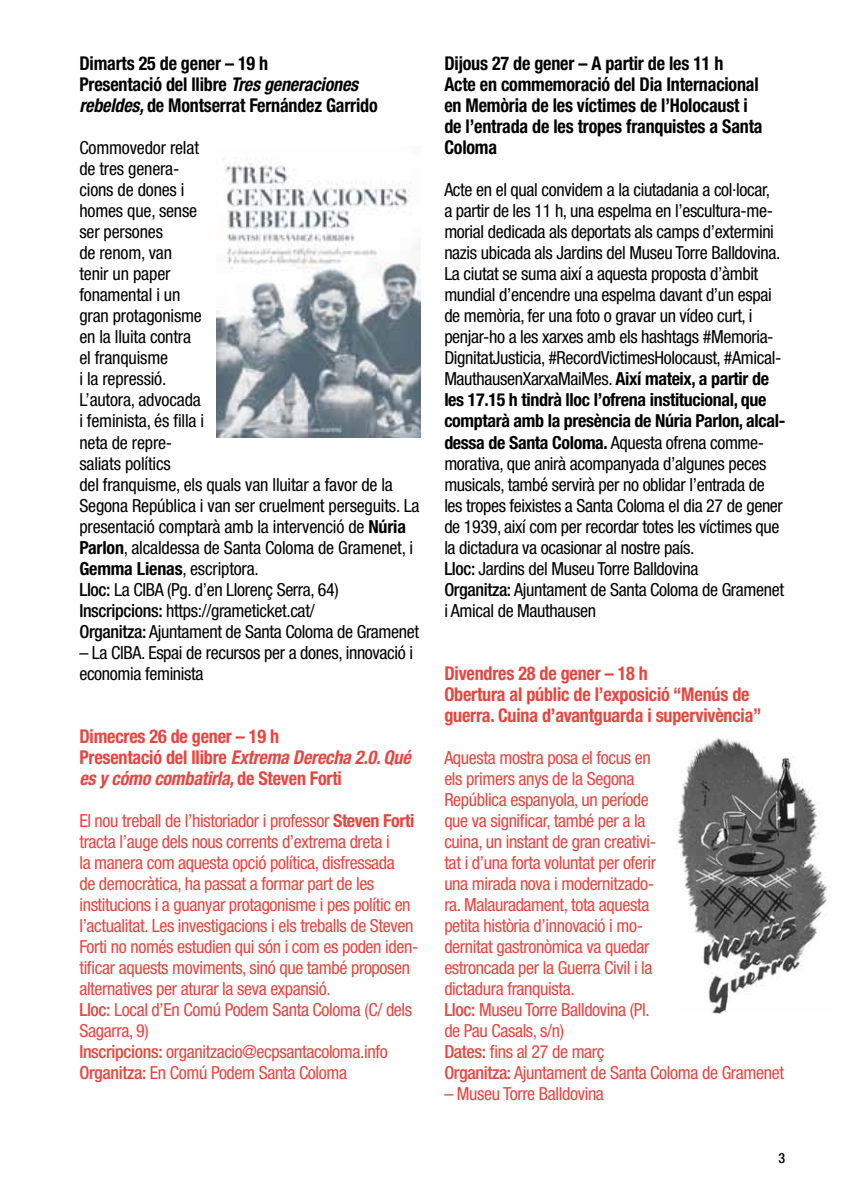
<style>
.page{position:relative;width:842px;height:1191px;background:#fff}
.page>*{position:absolute;margin:0;border:0;box-sizing:border-box;transform-origin:0 0}
.t1{font:700 condensed 19px/21px "Helvetica Neue LT Std";letter-spacing:-.01em;color:#000;scale:.95 1}
.t2{font:700 condensed 19px/21px "Helvetica Neue LT Std";letter-spacing:-.01em;color:#e9453e;scale:.95 1}
.t3{font:condensed 18px/21px "Helvetica Neue LT Std";letter-spacing:-.02em;color:#000}
.t4{font:condensed 18px/21px "Helvetica Neue LT Std";letter-spacing:-.02em;color:#e9453e}
.t5{font:500 condensed 14px "Helvetica Neue LT Std";color:#000}
.s1{font-style:italic}
.s2{font-weight:700}
.s3{font-weight:500}
</style>
<div class="page">
<img style="left:217px;top:162px;width:204px;height:275px">
<img style="left:677px;top:737px;width:150px;height:276px">
<p class="t1" style="left:79px;top:53px;width:316px">Dimarts 25 de gener – 19 h<br>Presentació del llibre <span class="s1">Tres generaciones rebeldes,</span> de Montserrat Fernández Garrido</p>
<p class="t3" style="left:79px;top:137px;width:342px">Commovedor relat<br>de tres genera·<br>cions de dones i<br>homes que, sense<br>ser persones<br>de renom, van<br>tenir un paper<br>fonamental i un<br>gran protagonisme<br>en la lluita contra<br>el franquisme<br>i la repressió.<br>L’autora, advocada<br>i feminista, és filla i<br>neta de repre·<br>saliats polítics<br>del franquisme, els quals van lluitar a favor de la<br>Segona República i van ser cruelment perseguits. La presentació comptarà amb la intervenció de <span class="s2">Núria<br>Parlon</span>, alcaldessa de Santa Coloma de Gramenet, i<br><span class="s2">Gemma Lienas</span>, escriptora.<br><span class="s3">Lloc:</span> La CIBA (Pg. d’en Llorenç Serra, 64)<br><span class="s3">Inscripcions:</span> https://grameticket.cat/<br><span class="s3">Organitza:</span> Ajuntament de Santa Coloma de Gramenet</p>
<p class="t3" style="left:79px;top:641px;width:335px">– La CIBA. Espai de recursos per a dones, innovació i economia feminista</p>
<p class="t2" style="left:79px;top:725px;width:350px">Dimecres 26 de gener – 19 h<br>Presentació del llibre <span class="s1">Extrema Derecha 2.0. Qué es y cómo combatirla,</span> de Steven Forti</p>
<p class="t4" style="left:79px;top:809px;width:341px">El nou treball de l’historiador i professor <span class="s2">Steven Forti </span>tracta l’auge dels nous corrents d’extrema dreta i<br>la manera com aquesta opció política, disfressada<br>de democràtica, ha passat a formar part de les institucions i a guanyar protagonisme i pes polític en l’actualitat. Les investigacions i els treballs de Steven Forti no només estudien qui són i com es poden iden· tificar aquests moviments, sinó que també proposen alternatives per aturar la seva expansió.<br><span class="s3">Lloc:</span> Local d’En Comú Podem Santa Coloma (C/ dels Sagarra, 9)<br><span class="s3">Inscripcions:</span> organitzacio@ecpsantacoloma.info <span class="s3">Organitza:</span> En Comú Podem Santa Coloma</p>
<p class="t1" style="left:444px;top:53px;width:336px">Dijous 27 de gener – A partir de les 11 h<br>Acte en commemoració del Dia Internacional en Memòria de les víctimes de l’Holocaust i de l’entrada de les tropes franquistes a Santa Coloma</p>
<p class="t3" style="left:444px;top:179px;width:342px">Acte en el qual convidem a la ciutadania a col·locar,<br>a partir de les 11 h, una espelma en l’escultura-me· morial dedicada als deportats als camps d’extermini nazis ubicada als Jardins del Museu Torre Balldovina.<br>La ciutat se suma així a aquesta proposta d’àmbit mundial d’encendre una espelma davant d’un espai de memòria, fer una foto o gravar un vídeo curt, i penjar-ho a les xarxes amb els hashtags #Memoria· DignitatJusticia, #RecordVictimesHolocaust, #Amical· MauthausenXarxaMaiMes. <span class="s2">Així mateix, a partir de les 17.15 h tindrà lloc l’ofrena institucional, que comptarà amb la presència de Núria Parlon, alcal&shy;dessa de Santa Coloma.</span> Aquesta ofrena comme· morativa, que anirà acompanyada d’algunes peces musicals, també servirà per no oblidar l’entrada de les tropes feixistes a Santa Coloma el dia 27 de gener de 1939, així com per recordar totes les víctimes que la dictadura va ocasionar al nostre país.<br><span class="s3">Lloc:</span> Jardins del Museu Torre Balldovina<br><span class="s3">Organitza:</span> Ajuntament de Santa Coloma de Gramenet i Amical de Mauthausen</p>
<p class="t2" style="left:444px;top:662px;width:335px">Divendres 28 de gener – 18 h<br>Obertura al públic de l’exposició “Menús de guerra. Cuina d’avantguarda i supervivència”</p>
<p class="t4" style="left:444px;top:746px;width:341px">Aquesta mostra posa el focus en<br>els primers anys de la Segona<br>República espanyola, un període<br>que va significar, també per a la<br>cuina, un instant de gran creativi·<br>tat i d’una forta voluntat per oferir<br>una mirada nova i modernitzado·<br>ra. Malauradament, tota aquesta<br>petita història d’innovació i mo·<br>dernitat gastronòmica va quedar<br>estroncada per la Guerra Civil i la<br>dictadura franquista.<br><span class="s3">Lloc:</span> Museu Torre Balldovina (Pl.<br>de Pau Casals, s/n)<br><span class="s3">Dates:</span> fins al 27 de març<br><span class="s3">Organitza:</span> Ajuntament de Santa Coloma de Gramenet</p>
<p class="t4" style="left:444px;top:1082px;width:161px">– Museu Torre Balldovina</p>
<p class="t5" style="left:778px;top:1149px;width:8px">3</p>
</div>
